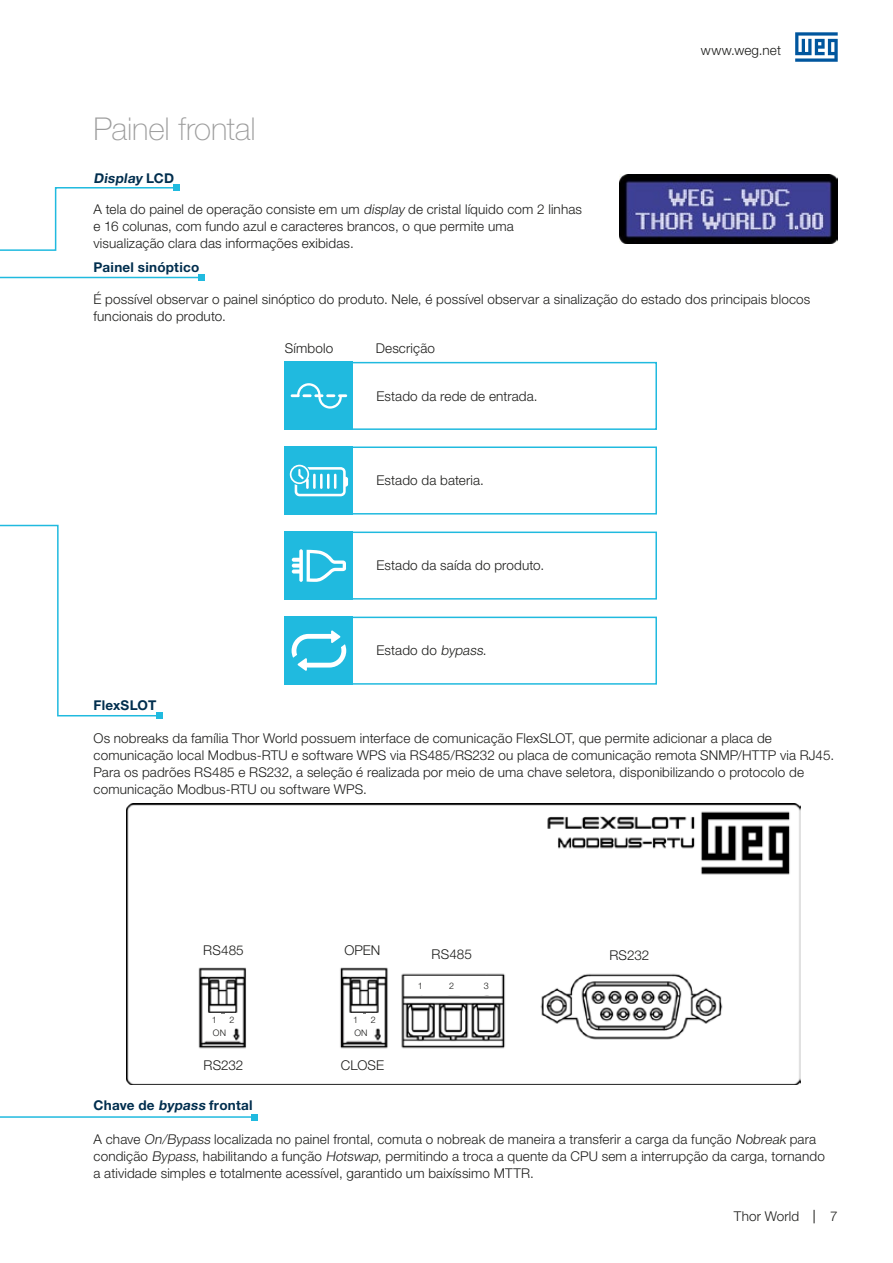
<style>
.page{position:relative;width:893px;height:1263px;background:#fff}
.page>*{position:absolute;margin:0;border:0;box-sizing:border-box;transform-origin:0 0}
.t1{font:100 31.5px "Helvetica Neue LT Pro";letter-spacing:-.005em;color:#9d9d9d}
.t2{font:300 13.5px/17px "Helvetica Neue LT Pro";letter-spacing:.01em;color:#1d1d1b}
.t3{font:700 13.5px "Helvetica Neue LT Pro";letter-spacing:.02em;color:#002e4e}
.t4{font:italic 700 13.5px "Helvetica Neue LT Pro";color:#002e4e}
.t5{font:300 9px "Helvetica Neue LT Pro";color:#1d1d1b}
.s1{font-style:normal}
.s2{font-style:italic}
</style>
<div class="page">
<svg style="left:814px;top:1210px;width:1px;height:13px"></svg>
<svg style="left:795px;top:32px;width:43px;height:30px"></svg>
<div style="left:315px;top:362px;width:342px;height:68px;border:2px solid #20badf"></div>
<div style="left:315px;top:446px;width:342px;height:68px;border:2px solid #20badf"></div>
<div style="left:315px;top:531px;width:342px;height:69px;border:2px solid #20badf"></div>
<div style="left:315px;top:617px;width:342px;height:68px;border:2px solid #20badf"></div>
<svg style="left:0;top:185px;width:205px;height:96px"></svg>
<svg style="left:0;top:712px;width:256px;height:406px"></svg>
<svg style="left:252px;top:1114px;width:6px;height:6px"></svg>
<svg style="left:0;top:524px;width:162px;height:195px"></svg>
<svg style="left:285px;top:362px;width:68px;height:68px;background:#2cbde0"></svg>
<svg style="left:285px;top:446px;width:68px;height:68px;background:#3dc3e3"></svg>
<svg style="left:285px;top:531px;width:68px;height:69px;background:#3bc2e2"></svg>
<svg style="left:285px;top:617px;width:68px;height:68px;background:#3ec3e3"></svg>
<img style="left:619px;top:174px;width:219px;height:70px">
<img style="left:127px;top:804px;width:674px;height:281px">
<div style="left:179px;top:940px;width:89px;height:21px;background:#fff"></div>
<div style="left:207px;top:1013px;width:14px;height:14px;background:#fff"></div>
<div style="left:349px;top:1013px;width:13px;height:14px;background:#fff"></div>
<div style="left:407px;top:976px;width:27px;height:19px;background:#fff"></div>
<div style="left:439px;top:976px;width:25px;height:19px;background:#fff"></div>
<div style="left:473px;top:976px;width:27px;height:19px;background:#fff"></div>
<div style="left:207px;top:1026px;width:25px;height:14px;background:#fff"></div>
<div style="left:349px;top:1026px;width:24px;height:14px;background:#fff"></div>
<div style="left:225px;top:1013px;width:14px;height:14px;background:#fff"></div>
<div style="left:366px;top:1013px;width:14px;height:14px;background:#fff"></div>
<div style="left:402px;top:940px;width:100px;height:29px;background:#fff"></div>
<div style="left:318px;top:940px;width:89px;height:21px;background:#fff"></div>
<div style="left:318px;top:1054px;width:89px;height:22px;background:#fff"></div>
<div style="left:179px;top:1054px;width:89px;height:22px;background:#fff"></div>
<div style="left:585px;top:944px;width:89px;height:22px;background:#fff"></div>
<h1 class="t1" style="left:94px;top:110px;width:164px">Painel frontal</h1>
<p class="t4" style="left:94px;top:169px;width:82px">Display <span class="s1">L C D</span></p>
<p class="t2" style="left:94px;top:201px;width:490px">A tela do painel de operação consiste em um <span class="s2">display</span> de cristal líquido com 2 linhas e 16 colunas, com fundo azul e caracteres brancos, o que permite uma visualização clara das informações exibidas.</p>
<p class="t3" style="left:94px;top:259px;width:107px">Painel sinóptico</p>
<p class="t2" style="left:701px;top:42px;width:82px">www.weg.net</p>
<p class="t2" style="left:94px;top:290px;width:718px">É possível observar o painel sinóptico do produto. Nele, é possível observar a sinalização do estado dos principais blocos funcionais do produto.</p>
<p class="t2" style="left:285px;top:340px;width:50px">Símbolo</p>
<p class="t2" style="left:376px;top:340px;width:61px">Descrição</p>
<p class="t2" style="left:377px;top:387px;width:163px">Estado da rede de entrada.</p>
<p class="t2" style="left:377px;top:472px;width:109px">Estado da bateria.</p>
<p class="t2" style="left:377px;top:557px;width:169px">Estado da saída do produto.</p>
<p class="t3" style="left:94px;top:697px;width:64px">FlexSLOT</p>
<p class="t2" style="left:377px;top:642px;width:111px">Estado do <span class="s2">bypass</span>.</p>
<p class="t2" style="left:94px;top:729px;width:742px">Os nobreaks da família Thor World possuem interface de comunicação FlexSLOT, que permite adicionar a placa de comunicação local Modbus-RTU e software WPS via RS485/RS232 ou placa de comunicação remota SNMP/HTTP via RJ45.<br>Para os padrões RS485 e RS232, a seleção é realizada por meio de uma chave seletora, disponibilizando o protocolo de comunicação Modbus-RTU ou software WPS.</p>
<p class="t2" style="left:203px;top:942px;width:42px">RS485</p>
<p class="t2" style="left:344px;top:942px;width:38px">OPEN</p>
<p class="t2" style="left:432px;top:946px;width:42px">RS485</p>
<p class="t5" style="left:418px;top:980px;width:7px">1</p>
<p class="t5" style="left:449px;top:980px;width:7px">2</p>
<p class="t5" style="left:484px;top:980px;width:7px">3</p>
<p class="t5" style="left:229px;top:1014px;width:7px">2</p>
<p class="t5" style="left:371px;top:1014px;width:7px">2</p>
<p class="t5" style="left:212px;top:1014px;width:7px">1</p>
<p class="t5" style="left:353px;top:1014px;width:7px">1</p>
<p class="t5" style="left:213px;top:1027px;width:15px">ON</p>
<p class="t5" style="left:354px;top:1027px;width:15px">ON</p>
<p class="t2" style="left:204px;top:1056px;width:41px">RS232</p>
<p class="t2" style="left:341px;top:1056px;width:45px">CLOSE</p>
<p class="t3" style="left:94px;top:1096px;width:161px">Chave de <span class="s2">bypass</span> frontal</p>
<p class="t2" style="left:609px;top:946px;width:41px">RS232</p>
<p class="t2" style="left:94px;top:1130px;width:733px">A chave <span class="s2">On/Bypass</span> localizada no painel frontal, comuta o nobreak de maneira a transferir a carga da função <span class="s2">Nobreak</span> para condição <span class="s2">Bypass</span>, habilitando a função <span class="s2">Hotswap</span>, permitindo a troca a quente da CPU sem a interrupção da carga, tornando a atividade simples e totalmente acessível, garantido um baixíssimo MTTR.</p>
<p class="t2" style="left:734px;top:1208px;width:67px">Thor World</p>
<p class="t2" style="left:830px;top:1208px;width:9px">7</p>
</div>
